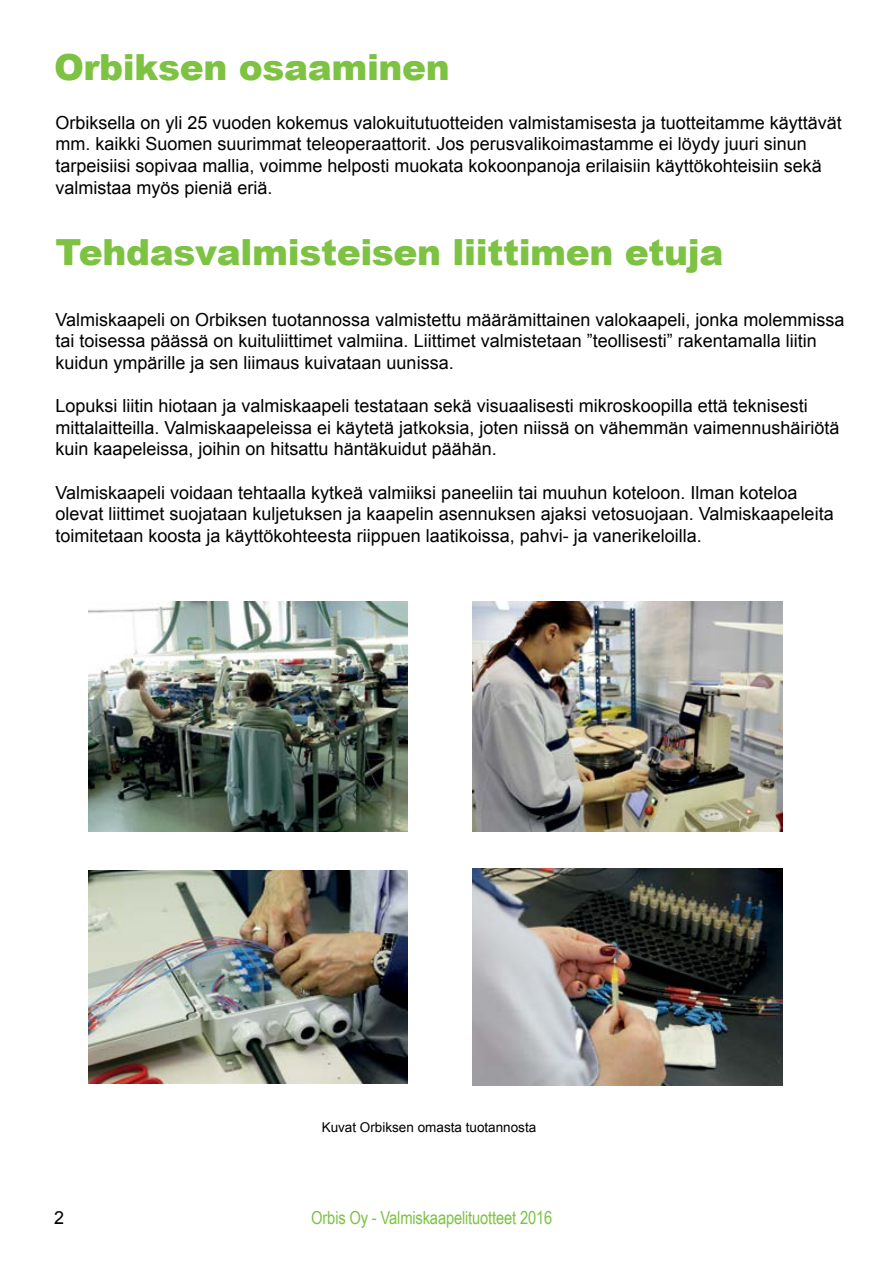
<style>
.page{position:relative;width:893px;height:1263px;background:#fff}
.page>*{position:absolute;margin:0;border:0;box-sizing:border-box;transform-origin:0 0}
.t1{font:900 36px "Arial";letter-spacing:-.01em;color:#7dc242}
.t2{font:18px/21.6px "Arial";color:#000}
.t3{font:18px "Arial Narrow";letter-spacing:-.01em;color:#7dc242}
.t4{font:13.5px "Arial";color:#000}
</style>
<div class="page">
<img style="left:89px;top:602px;width:318px;height:229px">
<img style="left:472px;top:602px;width:310px;height:229px">
<img style="left:89px;top:870px;width:318px;height:214px">
<img style="left:472px;top:869px;width:310px;height:216px">
<h1 class="t1" style="left:54px;top:41px;width:397px">Orbiksen osaaminen</h1>
<p class="t2" style="left:56px;top:112px;width:788px">Orbiksella on yli 25 vuoden kokemus valokuitutuotteiden valmistamisesta ja tuotteitamme käyttävät mm. kaikki Suomen suurimmat teleoperaattorit. Jos perusvalikoimastamme ei löydy juuri sinun tarpeisiisi sopivaa mallia, voimme helposti muokata kokoonpanoja erilaisiin käyttökohteisiin sekä valmistaa myös pieniä eriä.</p>
<h1 class="t1" style="left:56px;top:226px;width:669px">Tehdasvalmisteisen liittimen etuja</h1>
<p class="t2" style="left:56px;top:309px;width:790px">Valmiskaapeli on Orbiksen tuotannossa valmistettu määrämittainen valokaapeli, jonka molemmissa tai toisessa päässä on kuituliittimet valmiina. Liittimet valmistetaan ”teollisesti” rakentamalla liitin kuidun ympärille ja sen liimaus kuivataan uunissa.</p>
<p class="t2" style="left:56px;top:395px;width:785px">Lopuksi liitin hiotaan ja valmiskaapeli testataan sekä visuaalisesti mikroskoopilla että teknisesti mittalaitteilla. Valmiskaapeleissa ei käytetä jatkoksia, joten niissä on vähemmän vaimennushäiriötä kuin kaapeleissa, joihin on hitsattu häntäkuidut päähän.</p>
<p class="t2" style="left:56px;top:482px;width:780px">Valmiskaapeli voidaan tehtaalla kytkeä valmiiksi paneeliin tai muuhun koteloon. Ilman koteloa olevat liittimet suojataan kuljetuksen ja kaapelin asennuksen ajaksi vetosuojaan. Valmiskaapeleita toimitetaan koosta ja käyttökohteesta riippuen laatikoissa, pahvi- ja vanerikeloilla.</p>
<p class="t4" style="left:322px;top:1118px;width:216px">Kuvat Orbiksen omasta tuotannosta</p>
<p class="t2" style="left:54px;top:1207px;width:12px">2</p>
<p class="t3" style="left:311px;top:1204px;width:243px">Orbis Oy - Valmiskaapelituotteet 2016</p>
</div>
